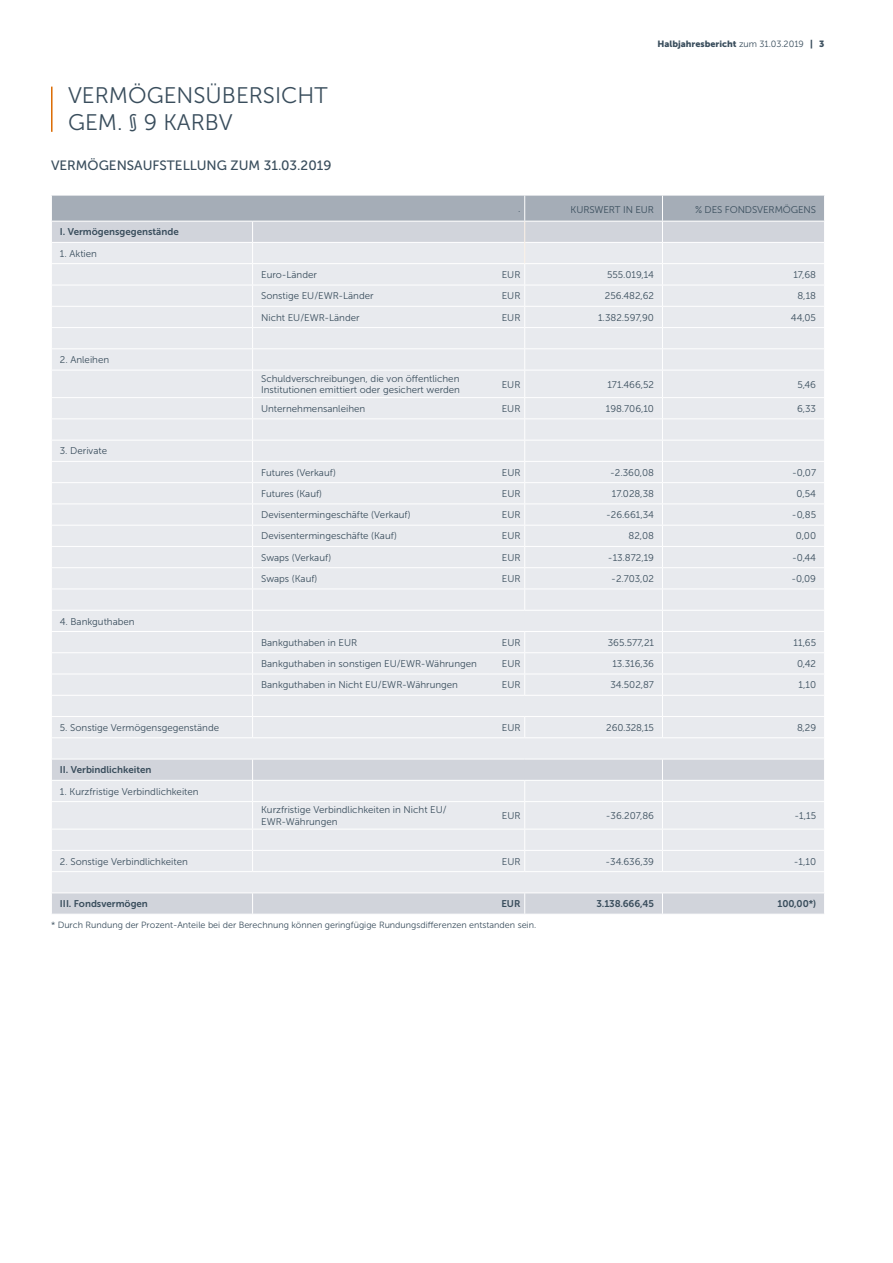
<style>
.page{position:relative;width:893px;height:1263px;background:#fff}
.page>*{position:absolute;margin:0;border:0;box-sizing:border-box;transform-origin:0 0}
.t1{font:22.5px/27px "Museo Sans 300";color:#394d5c}
.t2{font:13.5px "Museo Sans 500";color:#394d5c}
.t3{font:9.75px/11.7px "Museo Sans 300";color:#394d5c}
.t4{font:9.75px "Museo Sans 700";color:#394d5c}
.t5{font:9px "Museo Sans 300";color:#394d5c}
.t6{font:9px "Museo Sans 900";color:#394d5c}
.s1{font-family:"Museo Sans 300"}
</style>
<div class="page">
<hr style="left:51px;top:87px;width:2px;height:45px;background:#dc6b02">
<svg style="left:51px;top:196px;width:774px;height:718px;background:#e4e7eb"></svg>
<h1 class="t1" style="left:68px;top:82px;width:261px">VERMÖGENSÜBERSICHT<br>GEM. § 9 KARBV</h1>
<h2 class="t2" style="left:51px;top:157px;width:282px">VERMÖGENSAUFSTELLUNG ZUM 31.03.2019</h2>
<p class="t4" style="left:60px;top:227px;width:120px">I. Vermögensgegenstände</p>
<p class="t3" style="left:60px;top:248px;width:39px">1. Aktien</p>
<p class="t6" style="left:657px;top:39px;width:168px">Halbjahresbericht <span class="s1">zum 31.03.2019</span> | 3</p>
<p class="t3" style="left:518px;top:203px;width:4px">.</p>
<p class="t3" style="left:571px;top:203px;width:85px">KURSWERT IN EUR</p>
<p class="t3" style="left:695px;top:203px;width:123px">% DES FONDSVERMÖGENS</p>
<p class="t3" style="left:60px;top:354px;width:51px">2. Anleihen</p>
<p class="t3" style="left:60px;top:445px;width:49px">3. Derivate</p>
<p class="t3" style="left:60px;top:615px;width:76px">4. Bankguthaben</p>
<p class="t3" style="left:261px;top:269px;width:57px">Euro-Länder</p>
<p class="t3" style="left:502px;top:269px;width:20px">EUR</p>
<p class="t3" style="left:607px;top:269px;width:49px">555.019,14</p>
<p class="t3" style="left:793px;top:269px;width:24px">17,68</p>
<p class="t3" style="left:261px;top:290px;width:114px">Sonstige EU/EWR-Länder</p>
<p class="t3" style="left:502px;top:290px;width:20px">EUR</p>
<p class="t3" style="left:605px;top:290px;width:51px">256.482,62</p>
<p class="t3" style="left:797px;top:290px;width:20px">8,18</p>
<p class="t3" style="left:261px;top:311px;width:100px">Nicht EU/EWR-Länder</p>
<p class="t3" style="left:502px;top:311px;width:20px">EUR</p>
<p class="t3" style="left:598px;top:311px;width:57px">1.382.597,90</p>
<p class="t3" style="left:791px;top:311px;width:27px">44,05</p>
<p class="t3" style="left:261px;top:372px;width:200px">Schuldverschreibungen, die von öffentlichen<br>Institutionen emittiert oder gesichert werden</p>
<p class="t3" style="left:502px;top:378px;width:20px">EUR</p>
<p class="t3" style="left:607px;top:378px;width:48px">171.466,52</p>
<p class="t3" style="left:797px;top:378px;width:20px">5,46</p>
<p class="t3" style="left:261px;top:403px;width:106px">Unternehmensanleihen</p>
<p class="t3" style="left:502px;top:403px;width:20px">EUR</p>
<p class="t3" style="left:606px;top:403px;width:50px">198.706,10</p>
<p class="t3" style="left:797px;top:403px;width:21px">6,33</p>
<p class="t3" style="left:261px;top:467px;width:76px">Futures (Verkauf)</p>
<p class="t3" style="left:502px;top:467px;width:20px">EUR</p>
<p class="t3" style="left:610px;top:467px;width:45px">-2.360,08</p>
<p class="t3" style="left:792px;top:467px;width:25px">-0,07</p>
<p class="t3" style="left:261px;top:488px;width:62px">Futures (Kauf)</p>
<p class="t3" style="left:502px;top:488px;width:20px">EUR</p>
<p class="t3" style="left:612px;top:488px;width:44px">17.028,38</p>
<p class="t3" style="left:797px;top:488px;width:21px">0,54</p>
<p class="t3" style="left:261px;top:509px;width:151px">Devisentermingeschäfte (Verkauf)</p>
<p class="t3" style="left:502px;top:509px;width:20px">EUR</p>
<p class="t3" style="left:606px;top:509px;width:49px">-26.661,34</p>
<p class="t3" style="left:792px;top:509px;width:26px">-0,85</p>
<p class="t3" style="left:261px;top:530px;width:137px">Devisentermingeschäfte (Kauf)</p>
<p class="t3" style="left:502px;top:530px;width:20px">EUR</p>
<p class="t3" style="left:628px;top:530px;width:27px">82,08</p>
<p class="t3" style="left:796px;top:530px;width:22px">0,00</p>
<p class="t3" style="left:261px;top:552px;width:72px">Swaps (Verkauf)</p>
<p class="t3" style="left:502px;top:552px;width:20px">EUR</p>
<p class="t3" style="left:608px;top:552px;width:48px">-13.872,19</p>
<p class="t3" style="left:792px;top:552px;width:26px">-0,44</p>
<p class="t3" style="left:261px;top:573px;width:58px">Swaps (Kauf)</p>
<p class="t3" style="left:502px;top:573px;width:20px">EUR</p>
<p class="t3" style="left:611px;top:573px;width:44px">-2.703,02</p>
<p class="t3" style="left:791px;top:573px;width:26px">-0,09</p>
<p class="t3" style="left:261px;top:637px;width:98px">Bankguthaben in EUR</p>
<p class="t3" style="left:502px;top:637px;width:20px">EUR</p>
<p class="t3" style="left:608px;top:637px;width:48px">365.577,21</p>
<p class="t3" style="left:794px;top:637px;width:24px">11,65</p>
<p class="t3" style="left:261px;top:658px;width:217px">Bankguthaben in sonstigen EU/EWR-Währungen</p>
<p class="t3" style="left:502px;top:658px;width:20px">EUR</p>
<p class="t3" style="left:612px;top:658px;width:43px">13.316,36</p>
<p class="t3" style="left:797px;top:658px;width:20px">0,42</p>
<p class="t3" style="left:261px;top:679px;width:198px">Bankguthaben in Nicht EU/EWR-Währungen</p>
<p class="t3" style="left:502px;top:679px;width:20px">EUR</p>
<p class="t3" style="left:610px;top:679px;width:45px">34.502,87</p>
<p class="t3" style="left:798px;top:679px;width:19px">1,10</p>
<p class="t3" style="left:60px;top:722px;width:161px">5. Sonstige Vermögensgegenstände</p>
<p class="t3" style="left:502px;top:722px;width:20px">EUR</p>
<p class="t3" style="left:606px;top:722px;width:49px">260.328,15</p>
<p class="t3" style="left:797px;top:722px;width:21px">8,29</p>
<p class="t4" style="left:60px;top:764px;width:93px">II. Verbindlichkeiten</p>
<p class="t3" style="left:60px;top:785px;width:140px">1. Kurzfristige Verbindlichkeiten</p>
<p class="t3" style="left:261px;top:804px;width:187px">Kurzfristige Verbindlichkeiten in Nicht EU/<br>EWR-Währungen</p>
<p class="t3" style="left:502px;top:810px;width:20px">EUR</p>
<p class="t3" style="left:606px;top:810px;width:50px">-36.207,86</p>
<p class="t3" style="left:794px;top:810px;width:23px">-1,15</p>
<p class="t3" style="left:60px;top:855px;width:130px">2. Sonstige Verbindlichkeiten</p>
<p class="t3" style="left:502px;top:855px;width:20px">EUR</p>
<p class="t3" style="left:605px;top:855px;width:50px">-34.636,39</p>
<p class="t3" style="left:794px;top:855px;width:24px">-1,10</p>
<p class="t4" style="left:60px;top:898px;width:89px">III. Fondsvermögen</p>
<p class="t4" style="left:501px;top:898px;width:21px">EUR</p>
<p class="t4" style="left:596px;top:898px;width:59px">3.138.666,45</p>
<p class="t4" style="left:777px;top:898px;width:40px">100,00*)</p>
<p class="t5" style="left:51px;top:920px;width:487px">* Durch Rundung der Prozent-Anteile bei der Berechnung können geringfügige Rundungsdifferenzen entstanden sein.</p>
</div>
